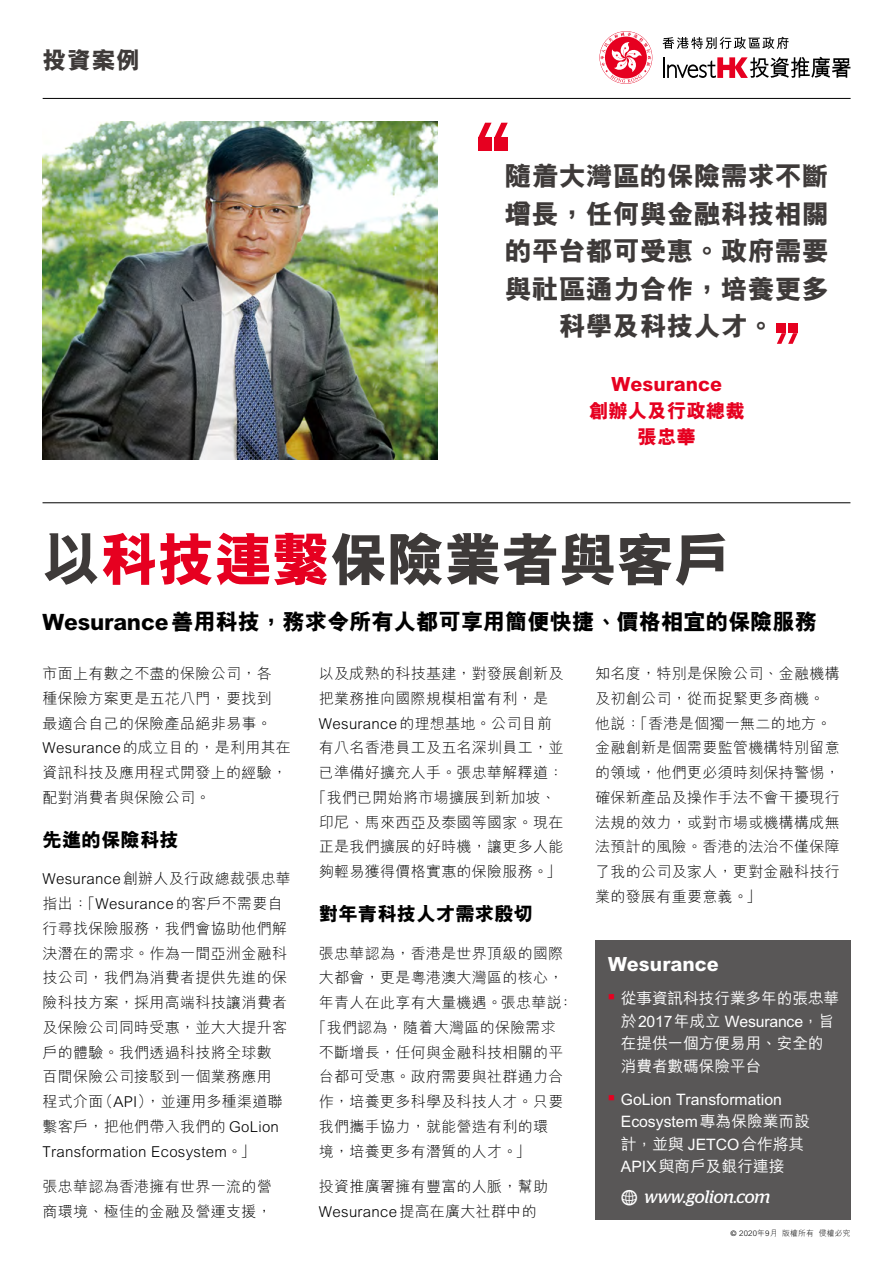
<style>
.page{position:relative;width:893px;height:1263px;background:#fff}
.page>*{position:absolute;margin:0;border:0;box-sizing:border-box;transform-origin:0 0}
.t1{font:800 58.5px "M Hei HK";letter-spacing:-.02em;color:#3e3a39}
.t2{font:800 27px/37.5px "M Hei HK";color:#3e3a39;text-align:center}
.t3{font:800 24px "M Hei HK";color:#3e3a39}
.t4{font:800 22.5px "M Hei HK";letter-spacing:-.01em;color:#000}
.t5{font:800 19.5px/26.7px "M Hei HK";color:#e60020;text-align:center}
.t6{font:800 19.5px "M Hei HK";color:#000}
.t7{font:800 19.5px "M Hei HK";color:#fff}
.t8{font:italic 18px "Stag";letter-spacing:-.01em;color:#fff}
.t9{font:500 15.75px/22.5px "M Hei HK";color:#fff}
.t10{font:300 15px/24.8px "M Hei HK";letter-spacing:.02em;color:#000}
.t11{font:300 7.8px "M Hei HK";letter-spacing:.02em;color:#000}
.s1{color:#e60020}
.s2{font-family:"Modern Pictograms";font-style:normal;font-size:24px}
.s3{font-family:"Frutiger"}
</style>
<div class="page">
<svg style="left:662px;top:37px;width:127px;height:12px"></svg>
<svg style="left:600px;top:32px;width:51px;height:51px"></svg>
<hr style="left:663px;top:57px;width:2px;height:21px;background:#000">
<svg style="left:667px;top:57px;width:183px;height:21px"></svg>
<hr style="left:43px;top:98px;width:808px;height:1px;background:#000">
<hr style="left:43px;top:502px;width:807px;height:1px;background:#000">
<div style="left:595px;top:940px;width:255px;height:280px;background:#595757"></div>
<div style="left:788px;top:324px;width:9px;height:9px;background:#e60020"></div>
<div style="left:777px;top:324px;width:9px;height:9px;background:#e60020"></div>
<svg style="left:777px;top:333px;width:20px;height:11px"></svg>
<div style="left:478px;top:138px;width:14px;height:13px;background:#e60020"></div>
<div style="left:494px;top:138px;width:14px;height:13px;background:#e60020"></div>
<svg style="left:478px;top:123px;width:30px;height:15px"></svg>
<img style="left:43px;top:121px;width:395px;height:339px">
<h3 class="t3" style="left:43px;top:44px;width:99px">投資案例</h3>
<h2 class="t2" style="left:505px;top:158px;width:325px">隨着大灣區的保險需求不斷增長，任何與金融科技相關的平台都可受惠。政府需要與社區通力合作，培養更多科學及科技人才。</h2>
<h3 class="t5" style="left:589px;top:370px;width:157px">Wesurance<br>創辦人及行政總裁張忠華</h3>
<h1 class="t1" style="left:43px;top:520px;width:691px">以<span class="s1">科技連繫</span>保險業者與客戶</h1>
<h3 class="t4" style="left:43px;top:607px;width:776px">Wesurance善用科技，務求令所有人都可享用簡便快捷、價格相宜的保險服務</h3>
<p class="t10" style="left:595px;top:661px;width:246px">知名度，特別是保險公司、金融機構及初創公司，從而捉緊更多商機。他說：「香港是個獨一無二的地方。金融創新是個需要監管機構特別留意的領域，他們更必須時刻保持警惕，確保新產品及操作手法不會干擾現行法規的效力，或對市場或機構構成無法預計的風險。香港的法治不僅保障了我的公司及家人，更對金融科技行業的發展有重要意義。」</p>
<p class="t10" style="left:311px;top:661px;width:254px;text-align:center">以及成熟的科技基建，對發展創新及把業務推向國際規模相當有利，是<br>Wesurance的理想基地。公司目前<br>有八名香港員工及五名深圳員工，並已準備好擴充人手。張忠華解釋道：「我們已開始將市場擴展到新加坡、印尼、馬來西亞及泰國等國家。現在正是我們擴展的好時機，讓更多人能夠輕易獲得價格實惠的保險服務。」</p>
<h3 class="t6" style="left:319px;top:900px;width:216px">對年青科技人才需求殷切</h3>
<p class="t10" style="left:319px;top:940px;width:246px">張忠華認為，香港是世界頂級的國際</p>
<p class="t10" style="left:319px;top:965px;width:246px">大都會，更是粵港澳大灣區的核心，</p>
<p class="t10" style="left:319px;top:989px;width:256px">年青人在此享有大量機遇。張忠華說：</p>
<p class="t10" style="left:311px;top:1014px;width:246px">「我們認為，隨着大灣區的保險需求</p>
<p class="t10" style="left:319px;top:1039px;width:246px">不斷增長，任何與金融科技相關的平</p>
<p class="t10" style="left:319px;top:1064px;width:246px">台都可受惠。政府需要與社群通力合</p>
<p class="t10" style="left:319px;top:1088px;width:246px">作，培養更多科學及科技人才。只要</p>
<p class="t10" style="left:319px;top:1113px;width:231px">我們攜手協力，就能營造有利的環</p>
<p class="t10" style="left:319px;top:1138px;width:213px">境，培養更多有潛質的人才。」</p>
<p class="t10" style="left:319px;top:1173px;width:231px">投資推廣署擁有豐富的人脈，幫助<br>Wesurance提高在廣大社群中的</p>
<p class="t10" style="left:43px;top:661px;width:250px">市面上有數之不盡的保險公司，各<br>種保險方案更是五花八門，要找到<br>最適合自己的保險產品絕非易事。<br>Wesurance的成立目的，是利用其在資訊科技及應用程式開發上的經驗，配對消費者與保險公司。</p>
<h3 class="t6" style="left:43px;top:826px;width:138px">先進的保險科技</h3>
<p class="t10" style="left:43px;top:866px;width:250px">Wesurance創辦人及行政總裁張忠華指出：「Wesurance 的客戶不需要自行尋找保險服務，我們會協助他們解決潛在的需求。作為一間亞洲金融科技公司，我們為消費者提供先進的保險科技方案，採用高端科技讓消費者及保險公司同時受惠，並大大提升客戶的體驗。我們透過科技將全球數<br>百間保險公司接駁到一個業務應用<br>程式介面（API），並運用多種渠道聯繫客戶，把他們帶入我們的 GoLion<br>Transformation Ecosystem。」</p>
<p class="t10" style="left:43px;top:1173px;width:231px">張忠華認為香港擁有世界一流的營商環境、極佳的金融及營運支援，</p>
<h3 class="t7" style="left:608px;top:951px;width:112px">Wesurance</h3>
<p class="t9" style="left:621px;top:986px;width:220px;text-indent:-13px"><sup>■</sup> 從事資訊科技行業多年的張忠華於2017年成立 Wesurance，旨在提供一個方便易用、安全的消費者數碼保險平台</p>
<p class="t9" style="left:621px;top:1087px;width:191px;text-indent:-13px"><sup>■</sup> GoLion Transformation<br>Ecosystem專為保險業而設計，並與 JETCO合作將其<br>APIX與商戶及銀行連接</p>
<p class="t8" style="left:620px;top:1187px;width:152px"><span class="s2">w</span> www.golion.com</p>
<p class="t11" style="left:731px;top:1227px;width:121px"><span class="s3">©</span> 2020年9月 版權所有 侵權必究</p>
</div>
